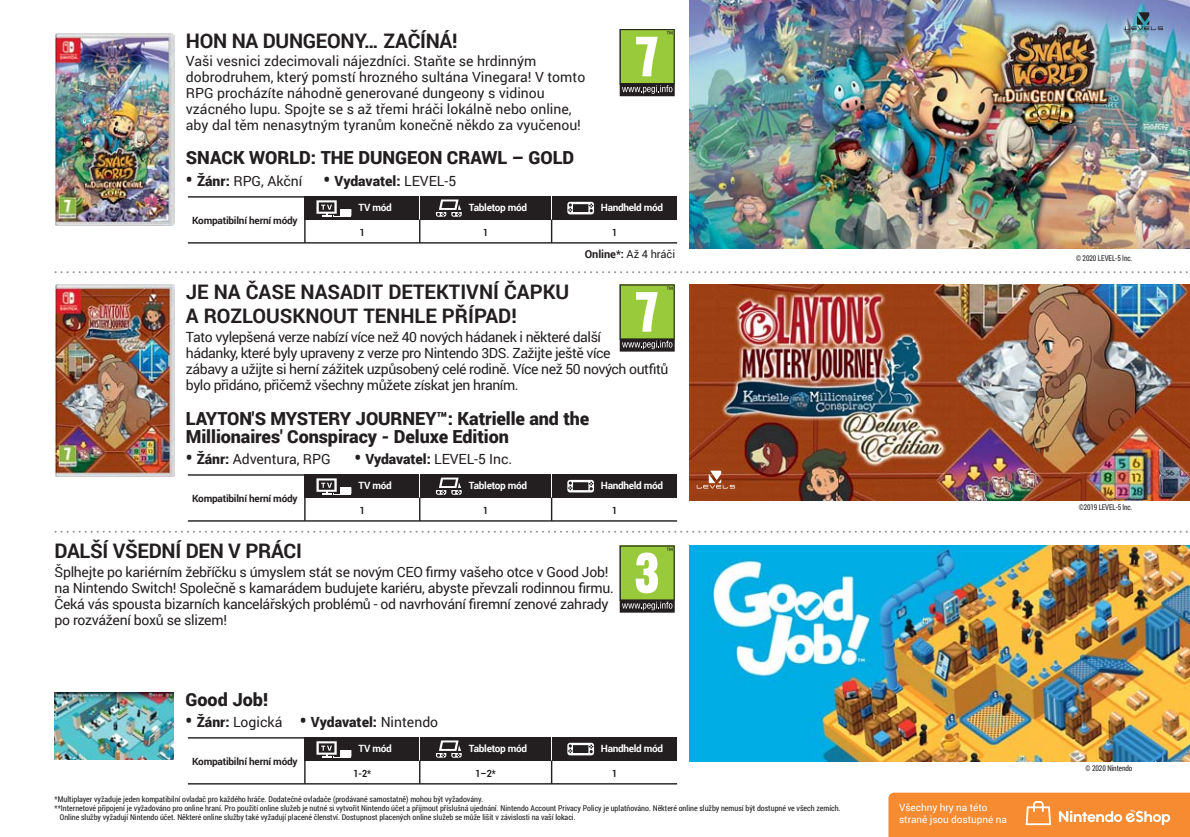
<style>
.page{position:relative;width:1190px;height:837px;background:#fff}
.page>*{position:absolute;margin:0;border:0;box-sizing:border-box;transform-origin:0 0}
.t1{font:700 20px/24px "Roboto";color:#231f20}
.t2{font:900 18px/18px "Roboto";letter-spacing:-.005em;color:#231f20}
.t3{font:14px/16px "Roboto";letter-spacing:-.02em;color:#231f20}
.t4{font:14px/16px "Roboto";color:#231f20}
.t5{font:900 14px "Roboto";color:#231f20}
.t6{font:700 11px "Roboto";letter-spacing:-.005em;color:#231f20}
.t7{font:700 10px "Roboto";letter-spacing:-.03em;color:#fff}
.t8{font:700 10px "Roboto";letter-spacing:-.02em;color:#231f20}
.t9{font:10px/12px "Roboto";letter-spacing:-.005em;color:#fff}
.t10{font:700 10px "Roboto";letter-spacing:-.02em;color:#231f20;scale:.9 1}
.t11{font:8px "Roboto Condensed";color:#231f20}
.t12{font:8px "Roboto Condensed";color:#231f20;scale:.9 1}
.t13{font:8px "Roboto Condensed";letter-spacing:-.02em;color:#231f20;scale:.9 1}
.s1{font-weight:900;font-size:18px}
.s2{font-weight:900}
.s3{font-weight:400}
.s4{font-size:18px}
</style>
<div class="page">
<img style="left:55px;top:284px;width:119px;height:192px">
<svg style="left:55px;top:271px;width:1133px;height:2px"></svg>
<svg style="left:55px;top:530px;width:1133px;height:2px"></svg>
<img style="left:690px;top:284px;width:499px;height:216px">
<img style="left:690px;top:545px;width:499px;height:215px">
<svg style="left:619px;top:545px;width:55px;height:67px;background:#96b35c"></svg>
<img style="left:55px;top:33px;width:119px;height:193px">
<svg style="left:619px;top:29px;width:55px;height:67px;background:#90af53"></svg>
<svg style="left:619px;top:284px;width:55px;height:67px;background:#91b053"></svg>
<img style="left:690px;top:0;width:499px;height:248px">
<svg style="left:1124px;top:12px;width:38px;height:18px"></svg>
<svg style="left:696px;top:470px;width:39px;height:18px"></svg>
<img style="left:55px;top:692px;width:119px;height:67px">
<svg style="left:888px;top:792px;width:301px;height:44px;background:#f69341"></svg>
<div style="left:420px;top:196px;width:131px;height:23px;background:#231f20"></div>
<svg style="left:436px;top:199px;width:25px;height:17px"></svg>
<div style="left:552px;top:196px;width:125px;height:23px;background:#231f20"></div>
<svg style="left:567px;top:202px;width:27px;height:12px"></svg>
<div style="left:304px;top:196px;width:115px;height:23px;background:#231f20"></div>
<svg style="left:316px;top:200px;width:35px;height:17px"></svg>
<hr style="left:188px;top:242px;width:489px;height:1px;background:#231f20">
<hr style="left:188px;top:196px;width:119px;height:1px;background:#231f20">
<svg style="left:419px;top:219px;width:1px;height:23px"></svg>
<hr style="left:304px;top:197px;width:1px;height:46px;background:#231f20">
<svg style="left:551px;top:219px;width:1px;height:23px"></svg>
<div style="left:420px;top:474px;width:131px;height:23px;background:#231f20"></div>
<svg style="left:436px;top:477px;width:25px;height:17px"></svg>
<div style="left:552px;top:474px;width:125px;height:23px;background:#231f20"></div>
<svg style="left:567px;top:479px;width:27px;height:13px"></svg>
<div style="left:304px;top:474px;width:115px;height:23px;background:#231f20"></div>
<svg style="left:316px;top:478px;width:35px;height:16px"></svg>
<hr style="left:188px;top:520px;width:489px;height:1px;background:#231f20">
<hr style="left:188px;top:474px;width:119px;height:1px;background:#231f20">
<svg style="left:419px;top:497px;width:1px;height:23px"></svg>
<hr style="left:304px;top:475px;width:1px;height:45px;background:#231f20">
<svg style="left:551px;top:497px;width:1px;height:23px"></svg>
<div style="left:420px;top:736px;width:131px;height:24px;background:#231f20"></div>
<svg style="left:436px;top:740px;width:25px;height:17px"></svg>
<div style="left:552px;top:736px;width:125px;height:24px;background:#231f20"></div>
<svg style="left:567px;top:742px;width:27px;height:13px"></svg>
<div style="left:304px;top:736px;width:115px;height:24px;background:#231f20"></div>
<svg style="left:316px;top:741px;width:35px;height:16px"></svg>
<hr style="left:188px;top:782px;width:489px;height:2px;background:#231f20">
<hr style="left:188px;top:736px;width:119px;height:2px;background:#231f20">
<svg style="left:419px;top:760px;width:1px;height:22px"></svg>
<hr style="left:304px;top:737px;width:1px;height:46px;background:#231f20">
<svg style="left:551px;top:760px;width:1px;height:22px"></svg>
<h1 class="t1" style="left:186px;top:28px;width:273px">HON NA DUNGEONY… ZAČÍNÁ!</h1>
<p class="t4" style="left:186px;top:53px;width:401px">Vaši vesnici zdecimovali nájezdníci. Staňte se hrdinným dobrodruhem, který pomstí hrozného sultána Vinegara! V tomto RPG procházíte náhodně generované dungeony s vidinou vzácného lupu. Spojte se s až třemi hráči lokálně nebo online, aby dal těm nenasytným tyranům konečně někdo za vyučenou!</p>
<p class="t2" style="left:186px;top:148px;width:390px">SNACK WORLD: THE DUNGEON CRAWL – GOLD</p>
<p class="t4" style="left:186px;top:172px;width:272px"><span class="s1">•</span> <span class="s2">Žánr:</span> RPG, Akční <span class="s1">•</span> <span class="s2">Vydavatel:</span> LEVEL-5</p>
<p class="t8" style="left:192px;top:213px;width:107px">Kompatibilní herní módy</p>
<p class="t7" style="left:358px;top:201px;width:35px">TV mód</p>
<p class="t7" style="left:469px;top:201px;width:60px">Tabletop mód</p>
<p class="t7" style="left:601px;top:201px;width:64px">Handheld mód</p>
<p class="t10" style="left:483px;top:225px;width:7px">1</p>
<p class="t10" style="left:612px;top:225px;width:7px">1</p>
<p class="t10" style="left:360px;top:225px;width:7px">1</p>
<p class="t6" style="left:584px;top:246px;width:92px">Online*: <span class="s3">Až 4 hráči</span></p>
<h1 class="t1" style="left:186px;top:279px;width:385px">JE NA ČASE NASADIT DETEKTIVNÍ ČAPKU<br>A ROZLOUSKNOUT TENHLE PŘÍPAD!</h1>
<p class="t3" style="left:186px;top:328px;width:484px">Tato vylepšená verze nabízí více než 40 nových hádanek i některé další<br>hádanky, které byly upraveny z verze pro Nintendo 3DS. Zažijte ještě více<br>zábavy a užijte si herní zážitek uzpůsobený celé rodině. Více než 50 nových outfitů bylo přidáno, přičemž všechny můžete získat jen hraním.</p>
<p class="t2" style="left:186px;top:408px;width:405px">LAYTON'S MYSTERY JOURNEY™: Katrielle and the<br>Millionaires' Conspiracy - Deluxe Edition</p>
<p class="t3" style="left:186px;top:450px;width:146px"><span class="s1">•</span> <span class="s2">Žánr:</span> Adventura, RPG</p>
<p class="t3" style="left:354px;top:450px;width:159px"><span class="s1">•</span> <span class="s2">Vydavatel:</span> LEVEL-5 Inc.</p>
<p class="t8" style="left:192px;top:491px;width:107px">Kompatibilní herní módy</p>
<p class="t7" style="left:358px;top:478px;width:35px">TV mód</p>
<p class="t7" style="left:469px;top:478px;width:60px">Tabletop mód</p>
<p class="t7" style="left:601px;top:478px;width:64px">Handheld mód</p>
<p class="t10" style="left:483px;top:503px;width:7px">1</p>
<p class="t10" style="left:612px;top:503px;width:7px">1</p>
<p class="t10" style="left:360px;top:503px;width:7px">1</p>
<h1 class="t1" style="left:55px;top:538px;width:249px">DALŠÍ VŠEDNÍ DEN V PRÁCI</h1>
<p class="t3" style="left:55px;top:563px;width:560px">Šplhejte po kariérním žebříčku s úmyslem stát se novým CEO firmy vašeho otce v Good Job! na Nintendo Switch! Společně s kamarádem budujete kariéru, abyste převzali rodinnou firmu.<br>Čeká vás spousta bizarních kancelářských problémů - od navrhování firemní zenové zahrady po rozvážení boxů se slizem!</p>
<p class="t2" style="left:186px;top:689px;width:84px">Good Job!</p>
<p class="t5" style="left:186px;top:712px;width:254px"><span class="s4">•</span> Žánr: <span class="s3">Logická</span> <span class="s4">•</span> Vydavatel: <span class="s3">Nintendo</span></p>
<p class="t8" style="left:192px;top:754px;width:107px">Kompatibilní herní módy</p>
<p class="t7" style="left:358px;top:741px;width:35px">TV mód</p>
<p class="t7" style="left:469px;top:741px;width:60px">Tabletop mód</p>
<p class="t7" style="left:601px;top:741px;width:64px">Handheld mód</p>
<p class="t10" style="left:475px;top:766px;width:24px">1–2*</p>
<p class="t10" style="left:612px;top:766px;width:7px">1</p>
<p class="t10" style="left:353px;top:766px;width:21px">1-2*</p>
<p class="t11" style="left:55px;top:793px;width:430px">*Multiplayer vyžaduje jeden kompatibilní ovladač pro každého hráče. Dodatečné ovladače (prodávané samostatně) mohou být vyžadovány.</p>
<p class="t11" style="left:55px;top:802px;width:787px">**Internetové připojení je vyžadováno pro online hraní. Pro použití online služeb je nutné si vytvořit Nintendo účet a přijmout příslušná ujednání. Nintendo Account Privacy Policy je uplatňováno. Některé online služby nemusí být dostupné ve všech zemích.</p>
<p class="t11" style="left:60px;top:811px;width:517px">Online služby vyžadují Nintendo účet. Některé online služby také vyžadují placené členství. Dostupnost placených online služeb se může lišit v závislosti na vaší lokaci.</p>
<p class="t9" style="left:899px;top:801px;width:109px">Všechny hry na této straně jsou dostupné na</p>
<p class="t12" style="left:1075px;top:253px;width:64px">© 2020 LEVEL-5 Inc.</p>
<p class="t13" style="left:1078px;top:501px;width:61px">©2019 LEVEL-5 Inc.</p>
<p class="t12" style="left:1085px;top:762px;width:53px">© 2020 Nintendo</p>
</div>
